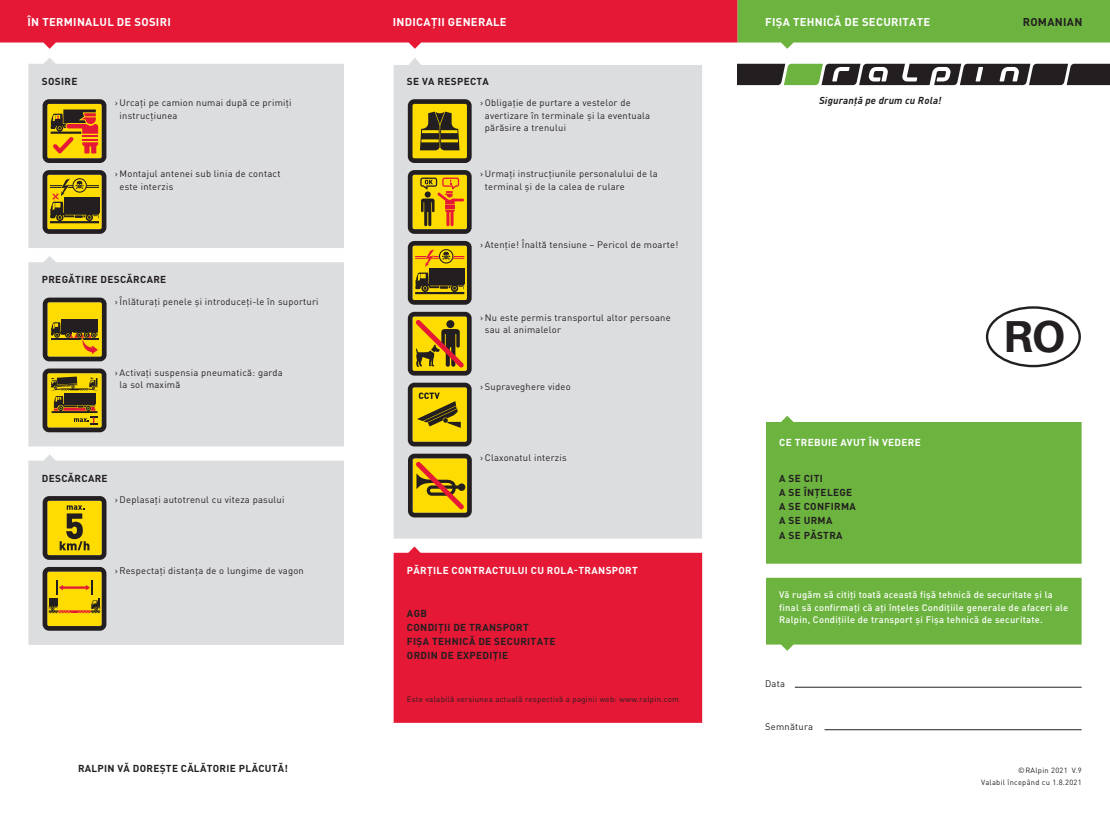
<style>
.page{position:relative;width:1110px;height:815px;background:#fff}
.page>*{position:absolute;margin:0;border:0;box-sizing:border-box;transform-origin:0 0}
.t1{font:700 43.75px "Univers BQ";color:#231f20}
.t2{font:700 11.25px "DIN Pro";letter-spacing:.025em;color:#fff}
.t3{font:700 11.25px "DIN Pro";letter-spacing:.025em;color:#231f20}
.t4{font:700 10px/14.1px "DIN Pro";letter-spacing:.035em;color:#231f20}
.t5{font:700 10px "DIN Pro";letter-spacing:.035em;color:#fff}
.t6{font:italic 700 10px "DIN Pro";letter-spacing:.02em;color:#231f20}
.t7{font:9.38px/12.5px "DIN Pro";letter-spacing:.025em;color:#231f20}
.t8{font:500 9.38px/12.5px "DIN Pro";letter-spacing:.025em;color:#fff}
.t9{font:7.75px "DIN Pro";letter-spacing:.04em;color:#231f20}
.t10{font:7.5px/11.9px "DIN Pro";letter-spacing:.04em;color:#231f20;text-align:right}
</style>
<div class="page">
<div style="left:393px;top:58px;width:309px;height:481px;background:#dcdddf"></div>
<svg style="left:0;top:0;width:1109px;height:49px;background:#c56352"></svg>
<svg style="left:737px;top:64px;width:372px;height:21px;background:#4b4f45"></svg>
<svg style="left:407px;top:170px;width:64px;height:64px;background:#b08a17"></svg>
<svg style="left:407px;top:383px;width:64px;height:63px;background:#ab9412"></svg>
<svg style="left:407px;top:241px;width:64px;height:64px;background:#8b7519"></svg>
<hr style="left:824px;top:729px;width:257px;height:1px;background:#231f20">
<hr style="left:794px;top:687px;width:287px;height:1px;background:#231f20">
<svg style="left:407px;top:99px;width:64px;height:64px;background:#917e15"></svg>
<div style="left:985px;top:306px;width:95px;height:61px;border:2px solid #231f20;border-radius:50%"></div>
<div style="left:28px;top:58px;width:316px;height:190px;background:#dcdddf"></div>
<div style="left:28px;top:256px;width:316px;height:190px;background:#dcdddf"></div>
<div style="left:28px;top:454px;width:316px;height:191px;background:#dcdddf"></div>
<svg style="left:43px;top:99px;width:63px;height:64px;background:#a57419"></svg>
<svg style="left:43px;top:496px;width:63px;height:64px;background:#ab9410"></svg>
<svg style="left:43px;top:170px;width:63px;height:64px;background:#857316"></svg>
<svg style="left:43px;top:369px;width:63px;height:63px;background:#8d7715"></svg>
<svg style="left:43px;top:567px;width:63px;height:64px;background:#b79811"></svg>
<svg style="left:407px;top:312px;width:64px;height:64px;background:#a27f19"></svg>
<div style="left:446px;top:320px;width:8px;height:8px;background:#231f20;border-radius:50%"></div>
<svg style="left:766px;top:578px;width:315px;height:73px;background:#78ba4f"></svg>
<div style="left:393px;top:546px;width:309px;height:177px;background:#e51836"></div>
<div style="left:766px;top:416px;width:315px;height:148px;background:#6cb43f"></div>
<svg style="left:43px;top:298px;width:63px;height:63px;background:#9b8213"></svg>
<svg style="left:408px;top:454px;width:63px;height:63px;background:#b18c13"></svg>
<p class="t2" style="left:28px;top:12px;width:145px">ÎN TERMINALUL DE SOSIRI</p>
<p class="t4" style="left:42px;top:73px;width:37px">SOSIRE</p>
<p class="t7" style="left:120px;top:96px;width:173px;text-indent:-5px">› Urcaţi pe camion numai după ce primiţi instrucţiunea</p>
<p class="t7" style="left:120px;top:167px;width:162px;text-indent:-5px">› Montajul antenei sub linia de contact este interzis</p>
<p class="t4" style="left:42px;top:272px;width:126px">PREGĂTIRE DESCĂRCARE</p>
<p class="t7" style="left:115px;top:294px;width:205px">› Înlăturaţi penele şi introduceţi-le în suporturi</p>
<p class="t7" style="left:120px;top:365px;width:164px;text-indent:-5px">› Activaţi suspensia pneumatică: garda la sol maximă</p>
<p class="t4" style="left:42px;top:470px;width:67px">DESCĂRCARE</p>
<p class="t7" style="left:115px;top:493px;width:171px">› Deplasaţi autotrenul cu viteza pasului</p>
<p class="t7" style="left:115px;top:564px;width:190px">› Respectaţi distanţa de o lungime de vagon</p>
<p class="t4" style="left:78px;top:761px;width:211px">RALPIN VĂ DOREŞTE CĂLĂTORIE PLĂCUTĂ!</p>
<p class="t2" style="left:392px;top:12px;width:115px">INDICAŢII GENERALE</p>
<p class="t2" style="left:764px;top:12px;width:167px">FIŞA TEHNICĂ DE SECURITATE</p>
<p class="t4" style="left:407px;top:73px;width:84px">SE VA RESPECTA</p>
<p class="t7" style="left:484px;top:96px;width:167px;text-indent:-5px">› Obligaţie de purtare a vestelor de avertizare în terminale şi la eventuala părăsire a trenului</p>
<p class="t7" style="left:484px;top:167px;width:174px;text-indent:-5px">› Urmaţi instrucţiunile personalului de la terminal şi de la calea de rulare</p>
<p class="t7" style="left:480px;top:238px;width:200px">› Atenţie! Înaltă tensiune – Pericol de moarte!</p>
<p class="t7" style="left:484px;top:310px;width:187px;text-indent:-5px">› Nu este permis transportul altor persoane sau al animalelor</p>
<p class="t7" style="left:480px;top:379px;width:92px">› Supraveghere video</p>
<p class="t7" style="left:480px;top:450px;width:88px">› Claxonatul interzis</p>
<p class="t6" style="left:818px;top:92px;width:124px">Siguranţă pe drum cu Rola!</p>
<p class="t5" style="left:779px;top:435px;width:143px">CE TREBUIE AVUT ÎN VEDERE</p>
<p class="t4" style="left:779px;top:470px;width:78px">A SE CITI<br>A SE ÎNŢELEGE<br>A SE CONFIRMA<br>A SE URMA<br>A SE PĂSTRA</p>
<p class="t3" style="left:1022px;top:12px;width:61px">ROMANIAN</p>
<h1 class="t1" style="left:1003px;top:312px;width:63px">RO</h1>
<p class="t5" style="left:407px;top:562px;width:232px">PĂRŢILE CONTRACTULUI CU ROLA-TRANSPORT</p>
<p class="t4" style="left:407px;top:605px;width:150px">AGB<br>CONDIŢII DE TRANSPORT<br>FIŞA TEHNICĂ DE SECURITATE<br>ORDIN DE EXPEDIŢIE</p>
<p class="t9" style="left:407px;top:693px;width:274px">Este valabilă versiunea actuală respectivă a paginii web: www.ralpin.com</p>
<p class="t8" style="left:779px;top:588px;width:290px">Vă rugăm să citiți toată această fișă tehnică de securitate și la final să confirmați că ați înțeles Condițiile generale de afaceri ale<br>Ralpin, Condițiile de transport și Fișa tehnică de securitate.</p>
<p class="t7" style="left:764px;top:677px;width:21px">Data</p>
<p class="t7" style="left:764px;top:719px;width:50px">Semnătura</p>
<p class="t10" style="left:980px;top:764px;width:102px">©RAlpin 2021 V.9<br>Valabil începând cu 1.8.2021</p>
</div>
